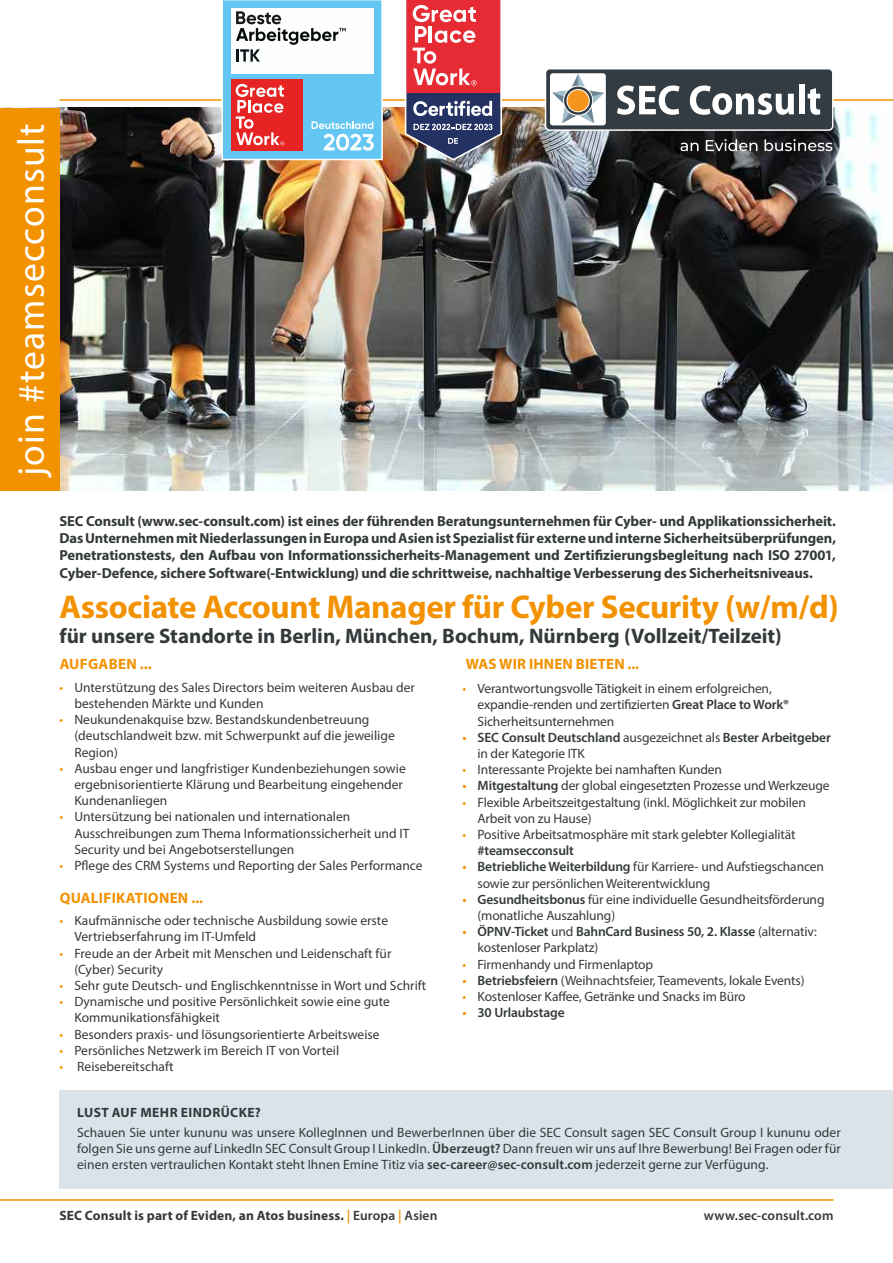
<style>
.page{position:relative;width:893px;height:1263px;background:#fff}
.page>*{position:absolute;margin:0;border:0;box-sizing:border-box;transform-origin:0 0}
.t1{font:37.5px "Myriad Pro";letter-spacing:.03em;color:#fff}
.t2{font:700 33px "Myriad Pro";letter-spacing:-.01em;color:#f39200}
.t3{font:700 21px "Myriad Pro";color:#34393b}
.t4{font:700 15px "Myriad Pro";letter-spacing:.02em;color:#f39200}
.t5{font:700 14.55px/17.4px "Myriad Pro";letter-spacing:-.01em;color:#34393b;text-align:justify}
.t6{font:13.5px/16.2px "Myriad Pro";color:#34393b}
.t7{font:600 13.5px/16.2px "Myriad Pro";letter-spacing:-.01em;color:#34393b}
.t8{font:700 13.5px "Myriad Pro";letter-spacing:.01em;color:#34393b}
.t9{font:700 13.5px "Myriad Pro";letter-spacing:.03em;color:#34393b}
.s1{color:#f39200}
.s2{font-weight:600}
.s3{font-weight:400}
.s4{font-weight:600;color:#f39200}
</style>
<div class="page">
<hr style="left:0;top:1199px;width:833px;height:2px;background:#f39200">
<div style="left:60px;top:1091px;width:833px;height:98px;background:#d9e3e9"></div>
<img style="left:0;top:107px;width:893px;height:383px">
<hr style="left:60px;top:99px;width:833px;height:2px;background:#f39200">
<div style="left:0;top:108px;width:60px;height:382px;background:#f39200"></div>
<div style="left:545px;top:68px;width:288px;height:63px;background:#abafb1;border-radius:5px"></div>
<div style="left:546px;top:69px;width:286px;height:60px;background:#333c42;border-radius:3px"></div>
<div style="left:550px;top:73px;width:56px;height:52px;background:#fff;border-radius:4px"></div>
<svg style="left:552px;top:74px;width:52px;height:49px"></svg>
<svg style="left:563px;top:86px;width:30px;height:30px"></svg>
<svg style="left:564px;top:87px;width:28px;height:28px"></svg>
<svg style="left:566px;top:89px;width:24px;height:23px"></svg>
<div style="left:567px;top:90px;width:22px;height:21px;background:#f7941e;border-radius:50%"></div>
<svg style="left:617px;top:85px;width:63px;height:30px"></svg>
<svg style="left:690px;top:85px;width:104px;height:30px"></svg>
<div style="left:799px;top:84px;width:5px;height:30px;background:#fff"></div>
<svg style="left:808px;top:88px;width:12px;height:27px"></svg>
<svg style="left:681px;top:143px;width:17px;height:8px"></svg>
<svg style="left:706px;top:139px;width:51px;height:12px"></svg>
<svg style="left:764px;top:139px;width:68px;height:12px"></svg>
<svg style="left:404px;top:0;width:99px;height:162px;background:#af5d6d"></svg>
<svg style="left:221px;top:0;width:163px;height:161px"></svg>
<h1 class="t1" style="left:8px;top:476px;width:354px;rotate:-90deg">join #teamsecconsult</h1>
<p class="t5" style="left:60px;top:511px;width:778px">SEC Consult (www.sec-consult.com) ist eines der führenden Beratungsunternehmen für Cyber- und Applikationssicherheit.<br>Das Unternehmen mit Niederlassungen in Europa und Asien ist Spezialist für externe und interne Sicherheitsüberprüfungen, Penetrationstests, den Aufbau von Informationssicherheits-Management und Zertifizierungsbegleitung nach ISO 27001, Cyber-Defence, sichere Software(-Entwicklung) und die schrittweise, nachhaltige Verbesserung des Sicherheitsniveaus.</p>
<h2 class="t2" style="left:60px;top:585px;width:781px">Associate Account Manager für Cyber Security (w/m/d)</h2>
<h3 class="t3" style="left:60px;top:622px;width:724px">für unsere Standorte in Berlin, München, Bochum, Nürnberg (Vollzeit/Teilzeit)</h3>
<p class="t4" style="left:60px;top:654px;width:93px">AUFGABEN ...</p>
<p class="t6" style="left:74px;top:679px;width:342px;text-indent:-15px"><span class="s1">•</span> Unterstützung des Sales Directors beim weiteren Ausbau der bestehenden Märkte und Kunden</p>
<p class="t6" style="left:74px;top:711px;width:322px;text-indent:-15px"><span class="s1">•</span> Neukundenakquise bzw. Bestandskundenbetreuung (deutschlandweit bzw. mit Schwerpunkt auf die jeweilige<br>Region)</p>
<p class="t6" style="left:74px;top:760px;width:333px;text-indent:-15px"><span class="s1">•</span> Ausbau enger und langfristiger Kundenbeziehungen sowie ergebnisorientierte Klärung und Bearbeitung eingehender<br>Kundenanliegen</p>
<p class="t6" style="left:74px;top:808px;width:336px;text-indent:-15px"><span class="s1">•</span> Untersützung bei nationalen und internationalen<br>Ausschreibungen zum Thema Informationssicherheit und IT<br>Security und bei Angebotserstellungen</p>
<p class="t6" style="left:60px;top:857px;width:365px"><span class="s1">•</span> Pflege des CRM Systems und Reporting der Sales Performance</p>
<p class="t4" style="left:60px;top:888px;width:145px">QUALIFIKATIONEN ...</p>
<p class="t6" style="left:74px;top:912px;width:315px;text-indent:-15px"><span class="s1">•</span> Kaufmännische oder technische Ausbildung sowie erste<br>Vertriebserfahrung im IT-Umfeld</p>
<p class="t6" style="left:74px;top:945px;width:319px;text-indent:-15px"><span class="s1">•</span> Freude an der Arbeit mit Menschen und Leidenschaft für (Cyber) Security</p>
<p class="t6" style="left:60px;top:977px;width:368px"><span class="s1">•</span> Sehr gute Deutsch- und Englischkenntnisse in Wort und Schrift</p>
<p class="t6" style="left:74px;top:993px;width:317px;text-indent:-15px"><span class="s1">•</span> Dynamische und positive Persönlichkeit sowie eine gute<br>Kommunikationsfähigkeit</p>
<p class="t6" style="left:60px;top:1026px;width:322px"><span class="s1">•</span> Besonders praxis- und lösungsorientierte Arbeitsweise</p>
<p class="t6" style="left:60px;top:1042px;width:281px"><span class="s1">•</span> Persönliches Netzwerk im Bereich IT von Vorteil</p>
<p class="t6" style="left:60px;top:1058px;width:116px"><span class="s1">•</span> Reisebereitschaft</p>
<p class="t4" style="left:466px;top:654px;width:175px">WAS WIR IHNEN BIETEN ...</p>
<p class="t6" style="left:477px;top:680px;width:313px;text-indent:-15px"><span class="s1">•</span> Verantwortungsvolle Tätigkeit in einem erfolgreichen, expandie-renden und zertifizierten <span class="s2">Great Place to Work®<br></span>Sicherheitsunternehmen</p>
<p class="t7" style="left:477px;top:729px;width:355px;text-indent:-15px"><span class="s1">•</span> SEC Consult Deutschland <span class="s3">ausgezeichnet als</span> Bester Arbeitgeber <span class="s3">in der Kategorie ITK</span></p>
<p class="t6" style="left:463px;top:761px;width:261px"><span class="s1">•</span> Interessante Projekte bei namhaften Kunden</p>
<p class="t6" style="left:463px;top:777px;width:369px"><span class="s4">•</span> <span class="s2">Mitgestaltung</span> der global eingesetzten Prozesse und Werkzeuge</p>
<p class="t6" style="left:477px;top:794px;width:330px;text-indent:-15px"><span class="s1">•</span> Flexible Arbeitszeitgestaltung (inkl. Möglichkeit zur mobilen<br>Arbeit von zu Hause)</p>
<p class="t6" style="left:477px;top:826px;width:320px;text-indent:-15px"><span class="s1">•</span> Positive Arbeitsatmosphäre mit stark gelebter Kollegialität <span class="s2">#teamsecconsult</span></p>
<p class="t6" style="left:477px;top:858px;width:348px;text-indent:-15px"><span class="s4">•</span> <span class="s2">Betriebliche Weiterbildung</span> für Karriere- und Aufstiegschancen sowie zur persönlichen Weiterentwicklung</p>
<p class="t6" style="left:477px;top:891px;width:348px;text-indent:-15px"><span class="s4">•</span> <span class="s2">Gesundheitsbonus</span> für eine individuelle Gesundheitsförderung (monatliche Auszahlung)</p>
<p class="t7" style="left:477px;top:923px;width:341px;text-indent:-15px"><span class="s1">•</span> ÖPNV-Ticket <span class="s3">und</span> BahnCard Business 50, 2. Klasse <span class="s3">(alternativ: kostenloser Parkplatz)</span></p>
<p class="t6" style="left:463px;top:956px;width:192px"><span class="s1">•</span> Firmenhandy und Firmenlaptop</p>
<p class="t6" style="left:463px;top:972px;width:343px"><span class="s4">•</span> <span class="s2">Betriebsfeiern</span> (Weihnachtsfeier, Teamevents, lokale Events)</p>
<p class="t6" style="left:463px;top:988px;width:284px"><span class="s1">•</span> Kostenloser Kaffee, Getränke und Snacks im Büro</p>
<p class="t7" style="left:463px;top:1004px;width:104px"><span class="s1">•</span> 30 Urlaubstage</p>
<p class="t9" style="left:77px;top:1103px;width:185px">LUST AUF MEHR EINDRÜCKE?</p>
<p class="t6" style="left:77px;top:1124px;width:765px;text-align:justify">Schauen Sie unter kununu was unsere KollegInnen und BewerberInnen über die SEC Consult sagen SEC Consult Group I kununu oder folgen Sie uns gerne auf LinkedIn SEC Consult Group I LinkedIn. <span class="s2">Überzeugt?</span> Dann freuen wir uns auf Ihre Bewerbung! Bei Fragen oder für einen ersten vertraulichen Kontakt steht Ihnen Emine Titiz via <span class="s2">sec-career@sec-consult.com</span> jederzeit gerne zur Verfügung.</p>
<p class="t8" style="left:60px;top:1206px;width:379px">SEC Consult is part of Eviden, an Atos business. <span class="s4">|</span> <span class="s2">Europa</span> <span class="s4">|</span> <span class="s2">Asien</span></p>
<p class="t7" style="left:704px;top:1207px;width:131px">www.sec-consult.com</p>
</div>
